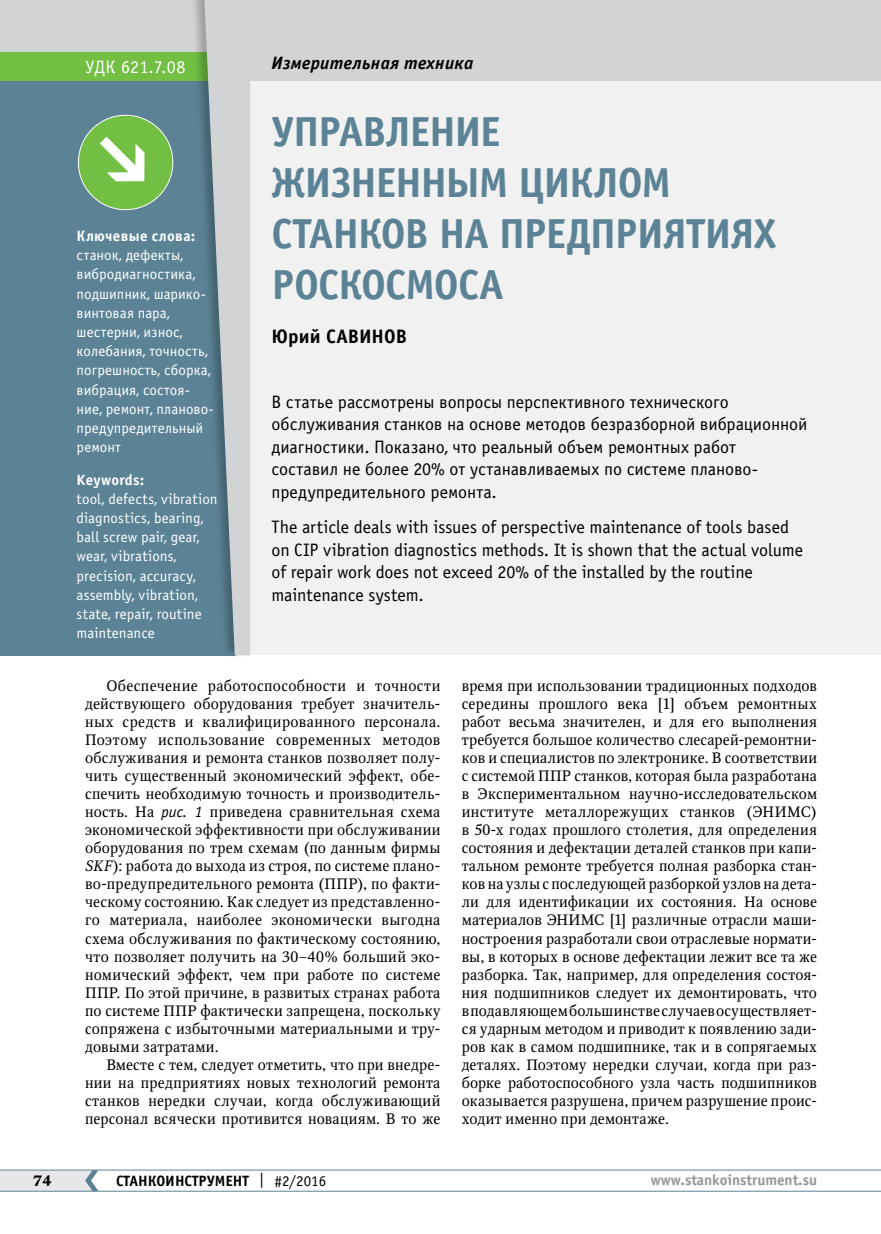
<style>
.page{position:relative;width:881px;height:1234px;background:#fff}
.page>*{position:absolute;margin:0;border:0;box-sizing:border-box;transform-origin:0 0}
.t1{font:700 42px/51px "Officina Sans C";letter-spacing:-.025em;color:#5b8395}
.t2{font:700 19.5px "Officina Sans C";letter-spacing:.005em;color:#000}
.t3{font:18px/22.5px "Officina Sans C";letter-spacing:-.005em;color:#000}
.t4{font:italic 700 18px "Officina Sans C";letter-spacing:.015em;color:#000}
.t5{font:18px "Officina Sans C";letter-spacing:.01em;color:#fff}
.t6{font:15px/18px "Octava";letter-spacing:.015em;color:#000;text-align:justify}
.t7{font:15px/19.2px "Officina Sans C";letter-spacing:.005em;color:#fff}
.t8{font:700 15px "Officina Sans C";color:#000}
.t9{font:700 15px "Officina Sans C";color:#939598}
.t10{font:700 15px "Officina Sans C";letter-spacing:.02em;color:#fff}
.t11{font:700 15px "Octava";color:#000}
.s1{font-family:"Officina Sans C";font-style:italic;font-size:15.75px}
.s2{font-style:italic}
.s3{font-weight:400}
</style>
<div class="page">
<hr style="left:0;top:1190px;width:880px;height:1px;background:#5b8395">
<hr style="left:0;top:1169px;width:880px;height:1px;background:#5b8395">
<svg style="left:0;top:1169px;width:98px;height:21px;background:#d9dee0"></svg>
<div style="left:193px;top:58px;width:687px;height:597px;background:#f1f1f2"></div>
<div style="left:0;top:0;width:880px;height:81px;background:#d1d3d4"></div>
<div style="left:0;top:56px;width:236px;height:599px;background:#5b8395"></div>
<svg style="left:77px;top:114px;width:97px;height:97px"></svg>
<div style="left:0;top:52px;width:227px;height:29px;background:#72bf44"></div>
<div style="left:190px;top:0;width:61px;height:659px;background:#000;opacity:.25"></div>
<svg style="left:204px;top:0;width:46px;height:655px"></svg>
<p class="t5" style="left:85px;top:57px;width:101px">УДК 621.7.08</p>
<p class="t10" style="left:77px;top:227px;width:120px">Ключевые слова:</p>
<p class="t7" style="left:77px;top:246px;width:139px">станок, дефекты, вибродиагностика, подшипник, шарико&shy;винтовая пара, шестерни, износ, колебания, точность, погрешность, сборка, вибрация, состоя&shy;ние, ремонт, планово&shy;предупредительный ремонт</p>
<p class="t10" style="left:77px;top:471px;width:69px">Keywords:</p>
<p class="t7" style="left:77px;top:489px;width:142px">tool, defects, vibration diagnostics, bearing, ball screw pair, gear, wear, vibrations, precision, accuracy, assembly, vibration, state, repair, routine maintenance</p>
<p class="t4" style="left:271px;top:53px;width:203px">Измерительная техника</p>
<h1 class="t1" style="left:271px;top:107px;width:505px">УПРАВЛЕНИЕ<br>ЖИЗНЕННЫМ ЦИКЛОМ<br>СТАНКОВ НА ПРЕДПРИЯТИЯХ<br>РОСКОСМОСА</h1>
<h2 class="t2" style="left:271px;top:325px;width:137px">Юрий САВИНОВ</h2>
<p class="t3" style="left:271px;top:391px;width:537px">В статье рассмотрены вопросы перспективного технического обслуживания станков на основе методов безразборной вибрационной диагностики. Показано, что реальный объем ремонтных работ<br>составил не более 20% от устанавливаемых по системе планово&shy;предупредительного ремонта.</p>
<p class="t3" style="left:271px;top:516px;width:533px">The article deals with issues of perspective maintenance of tools based on CIP vibration diagnostics methods. It is shown that the actual volume of repair work does not exceed 20% of the installed by the routine maintenance system.</p>
<p class="t6" style="left:85px;top:677px;width:357px;text-indent:21px">Обеспечение работоспособности и точности действующего оборудования требует значитель&shy;ных средств и квалифицированного персонала.<br>Поэтому использование современных методов обслуживания и ремонта станков позволяет полу&shy;чить существенный экономический эффект, обе&shy;спечить необходимую точность и производитель&shy;ность. На <span class="s1">рис. 1</span> приведена сравнительная схема экономической эффективности при обслуживании оборудования по трем схемам (по данным фирмы <span class="s2">SKF</span>): работа до выхода из строя, по системе плано&shy;во-предупредительного ремонта (ППР), по факти&shy;ческому состоянию. Как следует из представленно&shy;го материала, наиболее экономически выгодна схема обслуживания по фактическому состоянию, что позволяет получить на 30–40% больший эко&shy;номический эффект, чем при работе по системе ППР. По этой причине, в развитых странах работа по системе ППР фактически запрещена, поскольку сопряжена с избыточными материальными и тру&shy;довыми затратами.</p>
<p class="t6" style="left:85px;top:1055px;width:357px;text-indent:21px">Вместе с тем, следует отметить, что при внедре&shy;нии на предприятиях новых технологий ремонта станков нередки случаи, когда обслуживающий персонал всячески противится новациям. В то же</p>
<p class="t6" style="left:461px;top:677px;width:357px;text-align:left">время при использовании традиционных подходов середины прошлого века [1] объем ремонтных работ весьма значителен, и для его выполнения требуется большое количество слесарей-ремонтни&shy;ков и специалистов по электронике. В соответствии с системой ППР станков, которая была разработана в Экспериментальном научно-исследовательском институте металлорежущих станков (ЭНИМС) в 50-х годах прошлого столетия, для определения состояния и дефектации деталей станков при капи&shy;тальном ремонте требуется полная разборка стан&shy;ков на узлы с последующей разборкой узлов на дета&shy;ли для идентификации их состояния. На основе материалов ЭНИМС [1] различные отрасли маши&shy;ностроения разработали свои отраслевые нормати&shy;вы, в которых в основе дефектации лежит все та же разборка. Так, например, для определения состоя&shy;ния подшипников следует их демонтировать, что вподавляющем большинстве случаев осуществляет&shy;ся ударным методом и приводит к появлению зади&shy;ров как в самом подшипнике, так и в сопрягаемых деталях. Поэтому нередки случаи, когда при раз&shy;борке работоспособного узла часть подшипников оказывается разрушена, причем разрушение проис&shy;ходит именно при демонтаже.</p>
<p class="t11" style="left:33px;top:1170px;width:20px">74</p>
<p class="t8" style="left:116px;top:1171px;width:211px">СТАНКОИНСТРУМЕНТ <span class="s3">| #2/2016</span></p>
<p class="t9" style="left:650px;top:1171px;width:168px">www.stankoinstrument.su</p>
</div>
